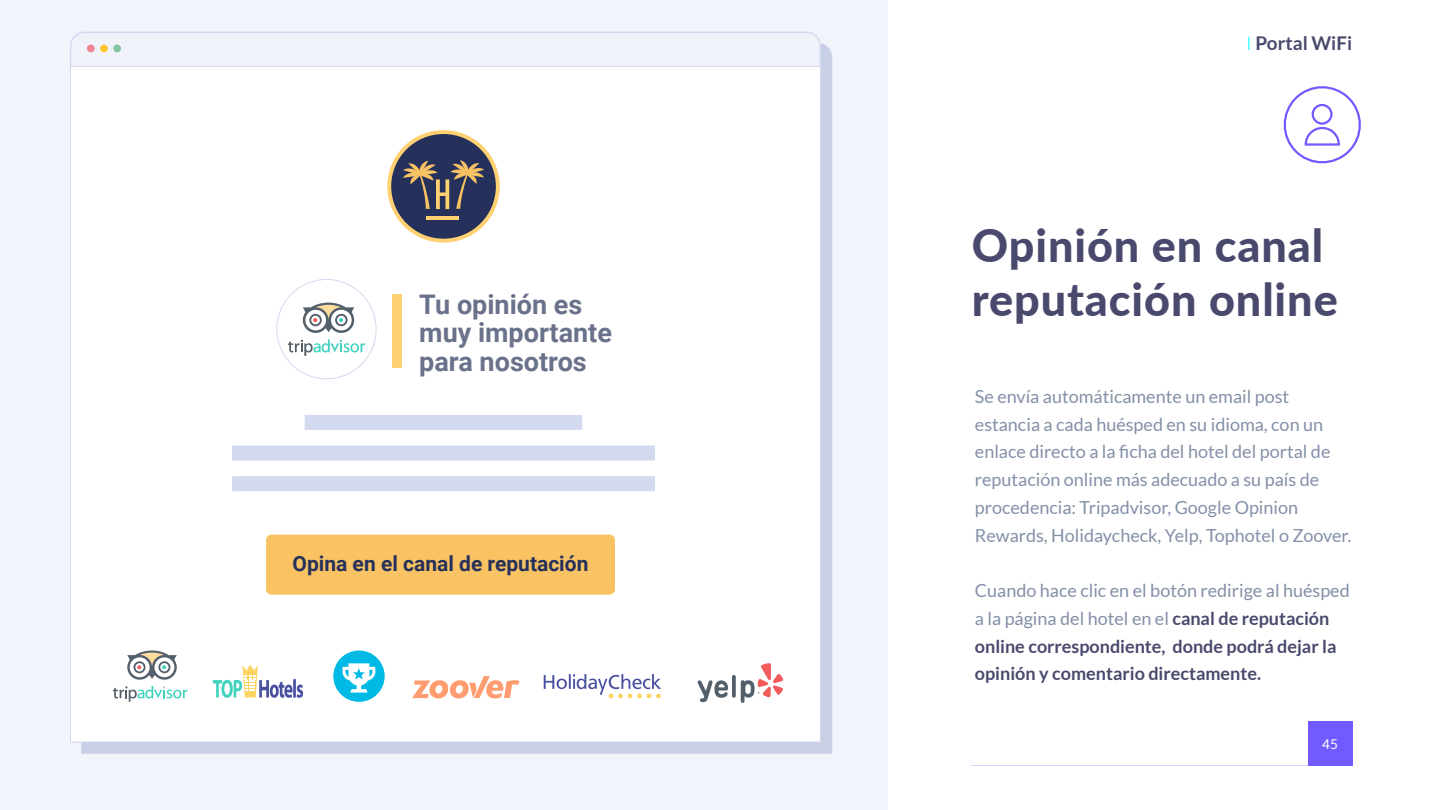
<style>
.page{position:relative;width:1440px;height:810px;background:#fff}
.page>*{position:absolute;margin:0;border:0;box-sizing:border-box;transform-origin:0 0}
.t1{font:800 45px/54px "Lato";letter-spacing:.02em;color:#49496d}
.t2{font:700 27px/28.6px "Roboto";color:#6a728b}
.t3{font:700 21px "Roboto";color:#25315a}
.t4{font:700 18.98px "Lato";color:#49496d}
.t5{font:18px/27.8px "Lato";color:#8390a8}
.t6{font:700 18px/27.8px "Lato";color:#49496d}
.t7{font:13.5px "Lato";color:#fff}
.s1{font-weight:300;color:#0ff}
.s2{font-weight:400;color:#8390a8}
</style>
<div class="page">
<div style="left:0;top:0;width:887px;height:810px;background:#f2f4fc"></div>
<div style="left:81px;top:43px;width:751px;height:711px;background:#c9d0e5"></div>
<div style="left:70px;top:31px;width:751px;height:712px;background:#fff"></div>
<svg style="left:70px;top:32px;width:751px;height:35px"></svg>
<div style="left:87px;top:44px;width:8px;height:8px;background:#ef8594;border-radius:50%"></div>
<div style="left:100px;top:45px;width:8px;height:7px;background:#fcc62e;border-radius:50%"></div>
<div style="left:113px;top:45px;width:8px;height:7px;background:#81c49f;border-radius:50%"></div>
<div style="left:232px;top:476px;width:423px;height:15px;background:#d3daef"></div>
<div style="left:305px;top:415px;width:277px;height:15px;background:#d3daef"></div>
<div style="left:232px;top:446px;width:423px;height:15px;background:#d3daef"></div>
<svg style="left:387px;top:130px;width:113px;height:113px"></svg>
<div style="left:391px;top:134px;width:105px;height:105px;background:#25315a;border-radius:50%"></div>
<svg style="left:403px;top:160px;width:81px;height:49px"></svg>
<hr style="left:426px;top:216px;width:32px;height:4px;background:#ffd173">
<div style="left:393px;top:294px;width:9px;height:74px;background:#ffd173"></div>
<div style="left:277px;top:279px;width:99px;height:100px;background:#fff;border-radius:50%"></div>
<svg style="left:288px;top:303px;width:77px;height:53px"></svg>
<svg style="left:127px;top:651px;width:50px;height:29px"></svg>
<svg style="left:113px;top:686px;width:74px;height:16px"></svg>
<svg style="left:412px;top:676px;width:108px;height:23px"></svg>
<svg style="left:213px;top:665px;width:90px;height:33px"></svg>
<svg style="left:694px;top:660px;width:93px;height:46px"></svg>
<svg style="left:544px;top:674px;width:117px;height:24px"></svg>
<div style="left:333px;top:651px;width:52px;height:51px;background:#00bae6;border-radius:50%"></div>
<svg style="left:343px;top:663px;width:32px;height:30px"></svg>
<div style="left:266px;top:535px;width:349px;height:60px;background:#f9c364"></div>
<svg style="left:1283px;top:86px;width:78px;height:78px"></svg>
<hr style="left:972px;top:765px;width:336px;height:1px;background:#715aff">
<div style="left:1308px;top:722px;width:44px;height:44px;background:#715aff"></div>
<h2 class="t2" style="left:419px;top:289px;width:194px">Tu opinión es muy importante para nosotros</h2>
<p class="t3" style="left:293px;top:549px;width:297px">Opina en el canal de reputación</p>
<p class="t4" style="left:1246px;top:32px;width:108px"><span class="s1">I</span> Portal WiFi</p>
<h1 class="t1" style="left:972px;top:216px;width:367px">Opinión en canal reputación online</h1>
<p class="t5" style="left:975px;top:382px;width:378px">Se envía automáticamente un email post estancia a cada huésped en su idioma, con un enlace directo a la ficha del hotel del portal de reputación online más adecuado a su país de procedencia: Tripadvisor, Google Opinion Rewards, Holidaycheck, Yelp, Tophotel o Zoover.</p>
<p class="t6" style="left:975px;top:576px;width:376px"><span class="s2">Cuando hace clic en el botón redirige al huésped a la página del hotel en el</span> canal de reputación online correspondiente, donde podrá dejar la opinión y comentario directamente.</p>
<p class="t7" style="left:1322px;top:737px;width:17px">45</p>
</div>
